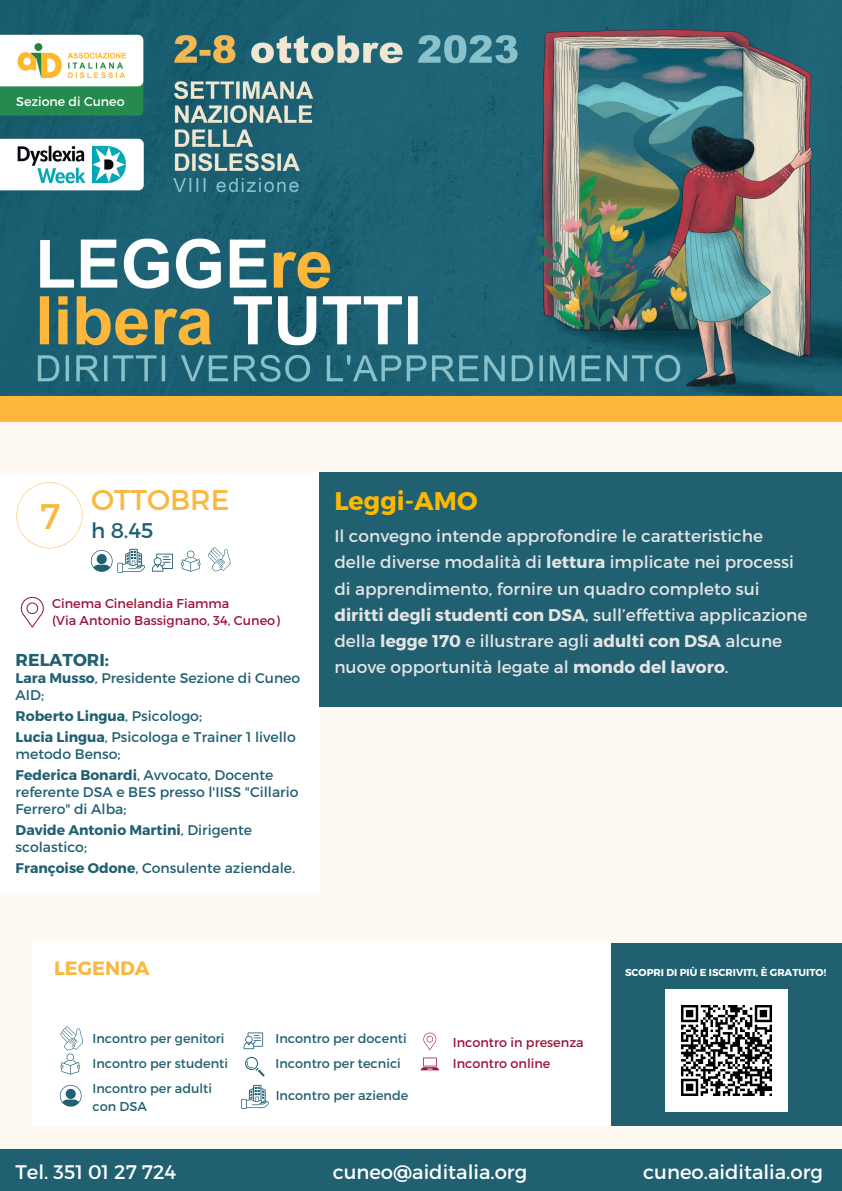
<style>
.page{position:relative;width:842px;height:1191px;background:#fff}
.page>*{position:absolute;margin:0;border:0;box-sizing:border-box;transform-origin:0 0}
.t1{font:35.5px "Montserrat";color:#fab841}
.t2{font:28.5px "Montserrat";color:#fab841}
.t3{font:700 25.4px "Montserrat";color:#fcb900}
.t4{font:21.2px "Montserrat";color:#206071}
.t5{font:19.6px "Montserrat";color:#fff}
.t6{font:700 19.2px "Montserrat";color:#fab841}
.t7{font:700 17.2px "Montserrat";color:#206071}
.t8{font:17px/26.2px "Montserrat";color:#e4e4e4}
.t9{font:14px/16.7px "Montserrat";color:#206071}
.t10{font:700 14px "Montserrat";color:#206071}
.t11{font:12.8px/17.6px "Montserrat";color:#206071}
.t12{font:12.8px "Montserrat";color:#9b1639}
.t13{font:12.6px "Montserrat";color:#fff}
.t14{font:700 10.1px "Montserrat";color:#fff}
.s1{font-weight:700}
.s2{font-weight:400}
</style>
<div class="page">
<div style="left:0;top:0;width:842px;height:1190px;background:#fefaf3"></div>
<div style="left:0;top:473px;width:319px;height:419px;background:#fff"></div>
<svg style="left:16px;top:482px;width:66px;height:66px"></svg>
<div style="left:319px;top:473px;width:522px;height:234px;background:#206071"></div>
<div style="left:0;top:1149px;width:842px;height:41px;background:#206071"></div>
<img style="left:0;top:0;width:842px;height:421px">
<div style="left:611px;top:943px;width:231px;height:182px;background:#206071"></div>
<div style="left:32px;top:943px;width:578px;height:182px;background:#fff"></div>
<svg style="left:60px;top:1026px;width:23px;height:48px"></svg>
<svg style="left:244px;top:1032px;width:19px;height:16px"></svg>
<svg style="left:245px;top:1056px;width:19px;height:20px"></svg>
<svg style="left:423px;top:1032px;width:13px;height:18px"></svg>
<svg style="left:420px;top:1057px;width:19px;height:13px"></svg>
<svg style="left:60px;top:1084px;width:22px;height:22px"></svg>
<svg style="left:241px;top:1084px;width:28px;height:24px"></svg>
<svg style="left:91px;top:548px;width:54px;height:24px"></svg>
<svg style="left:152px;top:553px;width:21px;height:18px"></svg>
<svg style="left:181px;top:550px;width:19px;height:21px"></svg>
<svg style="left:208px;top:547px;width:23px;height:24px"></svg>
<svg style="left:21px;top:597px;width:23px;height:30px"></svg>
<img style="left:666px;top:989px;width:122px;height:122px">
<p class="t13" style="left:16px;top:93px;width:110px">Sezione di Cuneo</p>
<p class="t1" style="left:40px;top:493px;width:22px">7</p>
<p class="t2" style="left:91px;top:481px;width:140px">OTTOBRE</p>
<p class="t4" style="left:91px;top:517px;width:64px">h 8.45</p>
<p class="t12" style="left:52px;top:594px;width:179px">Cinema Cinelandia Fiamma</p>
<p class="t12" style="left:52px;top:612px;width:229px">(Via Antonio Bassignano, 34, Cuneo)</p>
<p class="t7" style="left:16px;top:648px;width:95px">RELATORI:</p>
<p class="t9" style="left:16px;top:669px;width:286px"><span class="s1">Lara Musso</span>, Presidente Sezione di Cuneo<br>AID;</p>
<p class="t10" style="left:16px;top:707px;width:188px">Roberto Lingua<span class="s2">, Psicologo;</span></p>
<p class="t9" style="left:16px;top:728px;width:282px"><span class="s1">Lucia Lingua</span>, Psicologa e Trainer 1 livello metodo Benso;</p>
<p class="t9" style="left:16px;top:766px;width:284px"><span class="s1">Federica Bonardi</span>, Avvocato, Docente referente DSA e BES presso l'IISS "Cillario<br>Ferrero" di Alba;</p>
<p class="t9" style="left:16px;top:821px;width:238px"><span class="s1">Davide Antonio Martini</span>, Dirigente scolastico;</p>
<p class="t9" style="left:16px;top:859px;width:281px"><span class="s1">Françoise Odone</span>, Consulente aziendale.</p>
<p class="t3" style="left:334px;top:484px;width:145px">Leggi-AMO</p>
<p class="t8" style="left:334px;top:522px;width:474px">Il convegno intende approfondire le caratteristiche delle diverse modalità di <span class="s1">lettura</span> implicate nei processi di apprendimento, fornire un quadro completo sui <span class="s1">diritti degli studenti con DSA</span>, sull’effettiva applicazione della <span class="s1">legge 170</span> e illustrare agli <span class="s1">adulti con DSA</span> alcune nuove opportunità legate al <span class="s1">mondo del lavoro</span>.</p>
<p class="t6" style="left:54px;top:955px;width:97px">LEGENDA</p>
<p class="t14" style="left:625px;top:965px;width:203px">SCOPRI DI PIÙ E ISCRIVITI, È GRATUITO!</p>
<p class="t11" style="left:92px;top:1028px;width:134px">Incontro per genitori</p>
<p class="t11" style="left:92px;top:1053px;width:137px">Incontro per studenti</p>
<p class="t11" style="left:276px;top:1028px;width:133px">Incontro per docenti</p>
<p class="t11" style="left:276px;top:1054px;width:127px">Incontro per tecnici</p>
<p class="t11" style="left:92px;top:1079px;width:121px">Incontro per adulti con DSA</p>
<p class="t11" style="left:276px;top:1085px;width:134px">Incontro per aziende</p>
<p class="t12" style="left:453px;top:1033px;width:132px">Incontro in presenza</p>
<p class="t12" style="left:453px;top:1054px;width:99px">Incontro online</p>
<p class="t5" style="left:16px;top:1159px;width:162px">Tel. 351 01 27 724</p>
<p class="t5" style="left:333px;top:1159px;width:196px">cuneo@aiditalia.org</p>
<p class="t5" style="left:643px;top:1159px;width:181px">cuneo.aiditalia.org</p>
</div>
